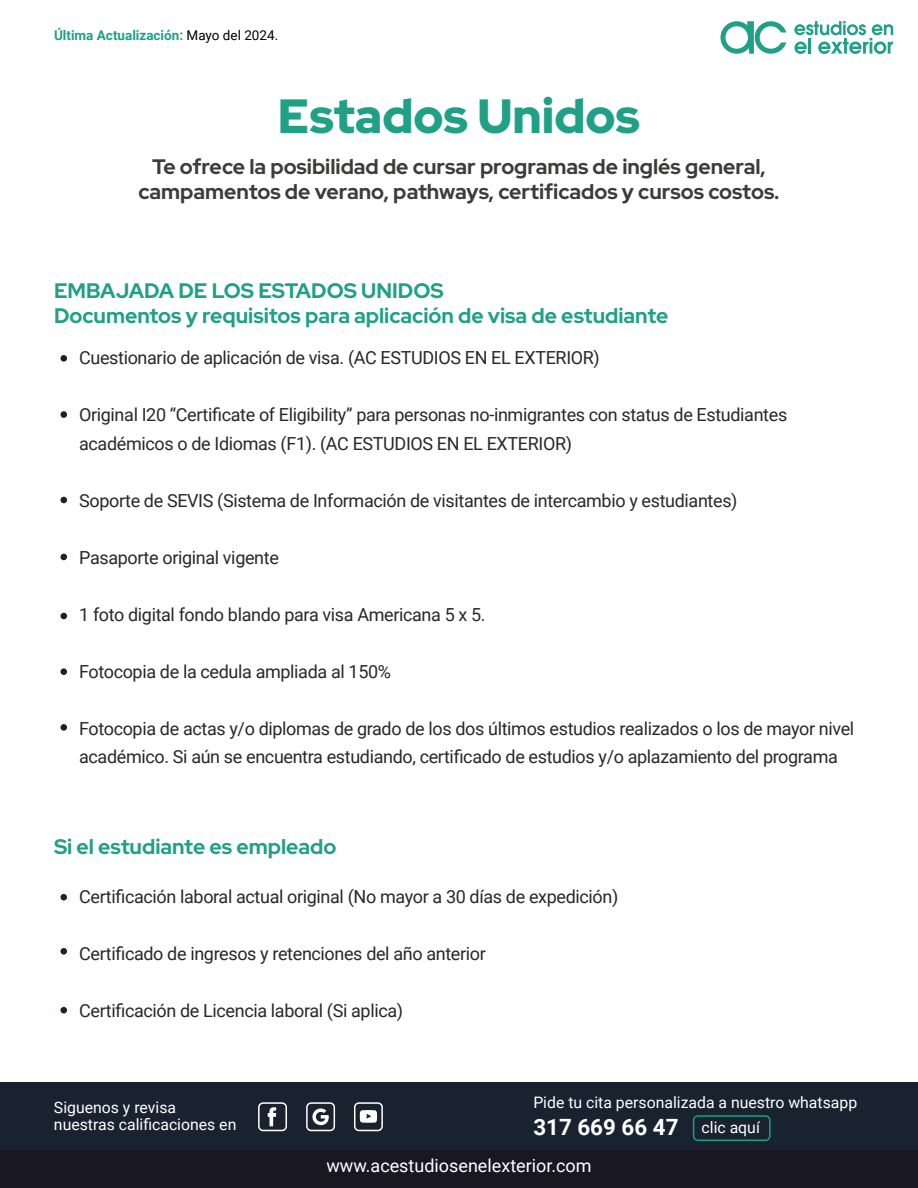
<style>
.page{position:relative;width:918px;height:1188px;background:#fff}
.page>*{position:absolute;margin:0;border:0;box-sizing:border-box;transform-origin:0 0}
.t1{font:900 48px "Red Hat Display";color:#1fa087}
.t2{font:700 22.35px "Roboto";color:#fff}
.t3{font:700 21px/25.2px "Red Hat Display";color:#3c3c3b;text-align:center}
.t4{font:700 21px "Red Hat Display";color:#1fa087}
.t5{font:18px/28.5px "Roboto";letter-spacing:-.02em;color:#282827}
.t6{font:18px "Roboto";color:#fff}
.t7{font:15.75px/17.1px "Roboto";color:#fff}
.t8{font:700 13.5px "Roboto";color:#1fa087}
.s1{font-weight:400;color:#000}
.s2{font-weight:400;font-size:15.75px}
</style>
<div class="page">
<div style="left:1px;top:1082px;width:917px;height:106px;background:#19222f"></div>
<div style="left:1px;top:1150px;width:917px;height:38px;background:#191722"></div>
<svg style="left:794px;top:21px;width:99px;height:33px"></svg>
<svg style="left:720px;top:21px;width:66px;height:33px"></svg>
<svg style="left:268px;top:1107px;width:8px;height:19px"></svg>
<svg style="left:312px;top:1108px;width:17px;height:18px"></svg>
<div style="left:258px;top:1102px;width:29px;height:29px;border:2px solid #fff;border-radius:4px"></div>
<div style="left:306px;top:1102px;width:29px;height:29px;border:2px solid #fff;border-radius:4px"></div>
<div style="left:354px;top:1102px;width:29px;height:29px;border:2px solid #fff;border-radius:4px"></div>
<div style="left:693px;top:1115px;width:78px;height:26px;border:2px solid #1aa087;border-radius:4px"></div>
<svg style="left:360px;top:1110px;width:17px;height:13px"></svg>
<div style="left:60px;top:355px;width:7px;height:7px;background:#19222f;border-radius:50%"></div>
<div style="left:60px;top:411px;width:7px;height:7px;background:#19222f;border-radius:50%"></div>
<div style="left:60px;top:554px;width:7px;height:6px;background:#19222f;border-radius:50%"></div>
<div style="left:60px;top:497px;width:7px;height:6px;background:#19222f;border-radius:50%"></div>
<div style="left:60px;top:613px;width:7px;height:6px;background:#19222f;border-radius:50%"></div>
<div style="left:60px;top:668px;width:7px;height:7px;background:#19222f;border-radius:50%"></div>
<div style="left:60px;top:724px;width:7px;height:7px;background:#19222f;border-radius:50%"></div>
<div style="left:60px;top:894px;width:7px;height:6px;background:#19222f;border-radius:50%"></div>
<div style="left:60px;top:948px;width:7px;height:7px;background:#19222f;border-radius:50%"></div>
<div style="left:60px;top:1007px;width:7px;height:6px;background:#19222f;border-radius:50%"></div>
<p class="t8" style="left:54px;top:26px;width:226px">Última Actualización: <span class="s1">Mayo del 2024.</span></p>
<h1 class="t1" style="left:278px;top:84px;width:364px">Estados Unidos</h1>
<p class="t3" style="left:138px;top:154px;width:643px">Te ofrece la posibilidad de cursar programas de inglés general, campamentos de verano, pathways, certificados y cursos costos.</p>
<p class="t4" style="left:54px;top:277px;width:391px">EMBAJADA DE LOS ESTADOS UNIDOS</p>
<p class="t4" style="left:54px;top:302px;width:616px">Documentos y requisitos para aplicación de visa de estudiante</p>
<p class="t5" style="left:79px;top:343px;width:522px">Cuestionario de aplicación de visa. (AC ESTUDIOS EN EL EXTERIOR)</p>
<p class="t5" style="left:79px;top:400px;width:710px">Original I20 “Certificate of Eligibility” para personas no-inmigrantes con status de Estudiantes académicos o de Idiomas (F1). (AC ESTUDIOS EN EL EXTERIOR)</p>
<p class="t5" style="left:79px;top:485px;width:660px">Soporte de SEVIS (Sistema de Información de visitantes de intercambio y estudiantes)</p>
<p class="t5" style="left:79px;top:542px;width:201px">Pasaporte original vigente</p>
<p class="t5" style="left:79px;top:599px;width:408px">1 foto digital fondo blando para visa Americana 5 x 5.</p>
<p class="t5" style="left:79px;top:656px;width:313px">Fotocopia de la cedula ampliada al 150%</p>
<p class="t5" style="left:79px;top:713px;width:777px">Fotocopia de actas y/o diplomas de grado de los dos últimos estudios realizados o los de mayor nivel académico. Si aún se encuentra estudiando, certificado de estudios y/o aplazamiento del programa</p>
<p class="t4" style="left:54px;top:833px;width:284px">Si el estudiante es empleado</p>
<p class="t5" style="left:79px;top:882px;width:541px">Certificación laboral actual original (No mayor a 30 días de expedición)</p>
<p class="t5" style="left:79px;top:939px;width:408px">Certificado de ingresos y retenciones del año anterior</p>
<p class="t5" style="left:79px;top:996px;width:326px">Certificación de Licencia laboral (Si aplica)</p>
<p class="t7" style="left:54px;top:1098px;width:184px">Siguenos y revisa nuestras calificaciones en</p>
<p class="t7" style="left:533px;top:1094px;width:325px">Pide tu cita personalizada a nuestro whatsapp</p>
<p class="t2" style="left:533px;top:1112px;width:228px">317 669 66 47 <span class="s2">clic aquí</span></p>
<p class="t6" style="left:326px;top:1153px;width:267px">www.acestudiosenelexterior.com</p>
</div>
